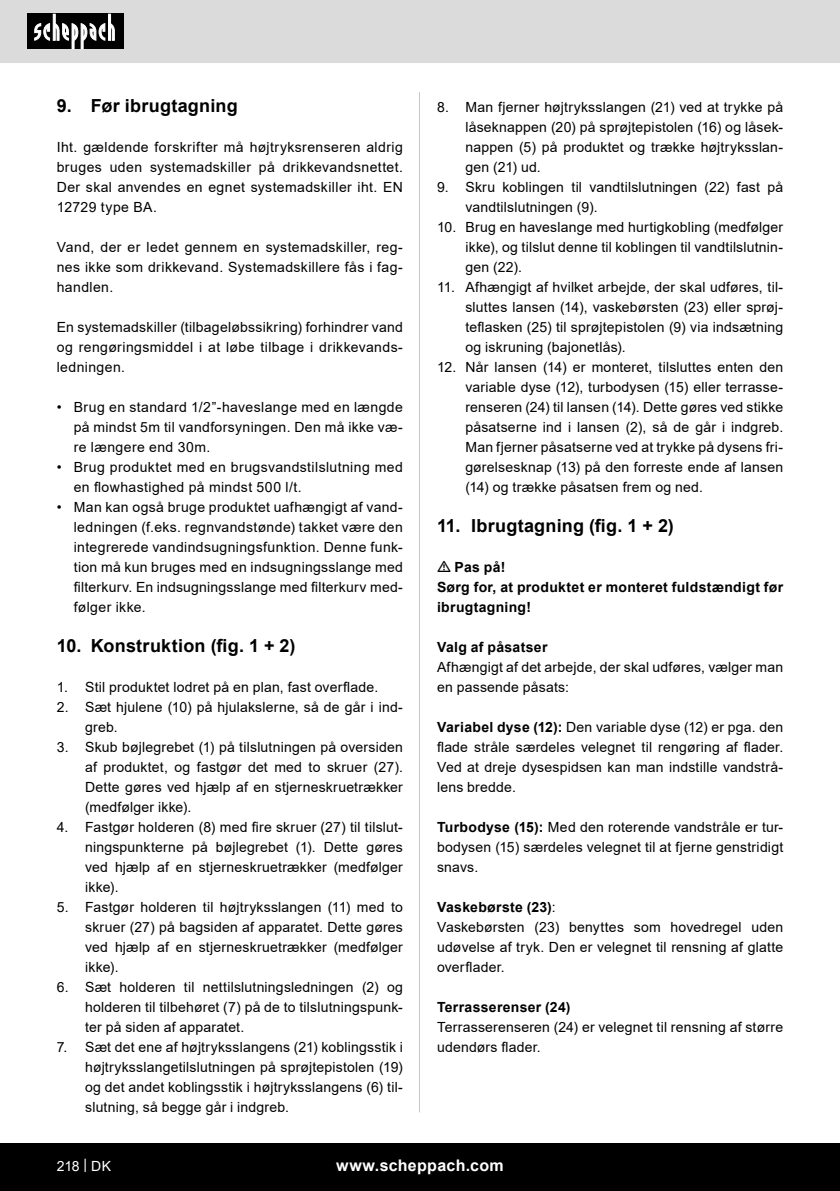
<style>
.page{position:relative;width:840px;height:1191px;background:#fff}
.page>*{position:absolute;margin:0;border:0;box-sizing:border-box;transform-origin:0 0}
.t1{font:700 18px "Arial";letter-spacing:.01em;color:#000}
.t2{font:700 16px "Arial";letter-spacing:.02em;color:#fff}
.Basiseinstellung{font:14px/20px "Arial";letter-spacing:.015em;color:#000;text-align:justify}
.Basiseinstellung-2{font:700 14px/20px "Arial";letter-spacing:.02em;color:#000}
.t3{font:14px "Arial";color:#fff}
.s1{font-weight:700}
.s2{font-weight:400}
</style>
<div class="page">
<div style="left:0;top:0;width:839px;height:63px;background:#dbdbdb"></div>
<div style="left:0;top:1143px;width:839px;height:48px;background:#000"></div>
<div style="left:27px;top:14px;width:96px;height:35px;background:#000"></div>
<svg style="left:34px;top:14px;width:81px;height:35px"></svg>
<hr style="left:419px;top:92px;width:1px;height:1020px;background:#c7c7c7">
<p class="t1" style="left:57px;top:93px;width:182px">9. Før ibrugtagning</p>
<p class="Basiseinstellung" style="left:57px;top:137px;width:347px">Iht. gældende forskrifter må højtryksrenseren aldrig bruges uden systemadskiller på drikkevandsnettet.<br>Der skal anvendes en egnet systemadskiller iht. EN 12729 type BA.</p>
<p class="Basiseinstellung" style="left:57px;top:237px;width:347px">Vand, der er ledet gennem en systemadskiller, reg&shy;nes ikke som drikkevand. Systemadskillere fås i fag&shy;handlen.</p>
<p class="Basiseinstellung" style="left:57px;top:317px;width:347px">En systemadskiller (tilbageløbssikring) forhindrer vand og rengøringsmiddel i at løbe tilbage i drikkevands&shy;ledningen.</p>
<p class="Basiseinstellung" style="left:74px;top:397px;width:330px;text-indent:-17px">• Brug en standard 1/2”-haveslange med en længde på mindst 5m til vandforsyningen. Den må ikke væ&shy;re længere end 30m.</p>
<p class="Basiseinstellung" style="left:74px;top:457px;width:330px;text-indent:-17px">• Brug produktet med en brugsvandstilslutning med en flowhastighed på mindst 500 l/t.</p>
<p class="Basiseinstellung" style="left:74px;top:497px;width:330px;text-indent:-17px">• Man kan også bruge produktet uafhængigt af vand&shy;ledningen (f.eks. regnvandstønde) takket være den integrerede vandindsugningsfunktion. Denne funk&shy;tion må kun bruges med en indsugningsslange med filterkurv. En indsugningsslange med filterkurv med&shy;følger ikke.</p>
<p class="t1" style="left:57px;top:633px;width:240px">10. Konstruktion (fig. 1 + 2)</p>
<p class="Basiseinstellung" style="left:57px;top:677px;width:323px">1. Stil produktet lodret på en plan, fast overflade.</p>
<p class="Basiseinstellung" style="left:85px;top:697px;width:319px;text-indent:-28px">2. Sæt hjulene (10) på hjulakslerne, så de går i ind&shy;greb.</p>
<p class="Basiseinstellung" style="left:85px;top:737px;width:319px;text-indent:-28px">3. Skub bøjlegrebet (1) på tilslutningen på oversiden af produktet, og fastgør det med to skruer (27).<br>Dette gøres ved hjælp af en stjerneskruetrækker (medfølger ikke).</p>
<p class="Basiseinstellung" style="left:85px;top:817px;width:319px;text-indent:-28px">4. Fastgør holderen (8) med fire skruer (27) til tilslut&shy;ningspunkterne på bøjlegrebet (1). Dette gøres ved hjælp af en stjerneskruetrækker (medfølger ikke).</p>
<p class="Basiseinstellung" style="left:85px;top:897px;width:319px;text-indent:-28px">5. Fastgør holderen til højtryksslangen (11) med to skruer (27) på bagsiden af apparatet. Dette gøres ved hjælp af en stjerneskruetrækker (medfølger ikke).</p>
<p class="Basiseinstellung" style="left:85px;top:977px;width:319px;text-indent:-28px">6. Sæt holderen til nettilslutningsledningen (2) og holderen til tilbehøret (7) på de to tilslutningspunk&shy;ter på siden af apparatet.</p>
<p class="Basiseinstellung" style="left:85px;top:1037px;width:319px;text-indent:-28px">7. Sæt det ene af højtryksslangens (21) koblingsstik i højtryksslangetilslutningen på sprøjtepistolen (19) og det andet koblingsstik i højtryksslangens (6) til&shy;slutning, så begge går i indgreb.</p>
<p class="Basiseinstellung" style="left:465px;top:97px;width:319px;text-indent:-28px">8. Man fjerner højtryksslangen (21) ved at trykke på låseknappen (20) på sprøjtepistolen (16) og låsek&shy;nappen (5) på produktet og trække højtryksslan&shy;gen (21) ud.</p>
<p class="Basiseinstellung" style="left:465px;top:177px;width:319px;text-indent:-28px">9. Skru koblingen til vandtilslutningen (22) fast på vandtilslutningen (9).</p>
<p class="Basiseinstellung" style="left:465px;top:217px;width:319px;text-indent:-28px">10. Brug en haveslange med hurtigkobling (medfølger ikke), og tilslut denne til koblingen til vandtilslutnin&shy;gen (22).</p>
<p class="Basiseinstellung" style="left:465px;top:277px;width:319px;text-indent:-28px">11. Afhængigt af hvilket arbejde, der skal udføres, til&shy;sluttes lansen (14), vaskebørsten (23) eller sprøj&shy;teflasken (25) til sprøjtepistolen (9) via indsætning og iskruning (bajonetlås).</p>
<p class="Basiseinstellung" style="left:465px;top:357px;width:319px;text-indent:-28px">12. Når lansen (14) er monteret, tilsluttes enten den variable dyse (12), turbodysen (15) eller terrasse&shy;renseren (24) til lansen (14). Dette gøres ved stikke påsatserne ind i lansen (2), så de går i indgreb.<br>Man fjerner påsatserne ved at trykke på dysens fri&shy;gørelsesknap (13) på den forreste ende af lansen (14) og trække påsatsen frem og ned.</p>
<p class="t1" style="left:437px;top:513px;width:238px">11. Ibrugtagning (fig. 1 + 2)</p>
<p class="Basiseinstellung-2" style="left:454px;top:557px;width:52px">Pas på!</p>
<p class="Basiseinstellung-2" style="left:437px;top:577px;width:347px">Sørg for, at produktet er monteret fuldstændigt før ibrugtagning!</p>
<p class="Basiseinstellung-2" style="left:437px;top:637px;width:112px">Valg af påsatser</p>
<p class="Basiseinstellung" style="left:437px;top:657px;width:347px">Afhængigt af det arbejde, der skal udføres, vælger man en passende påsats:</p>
<p class="Basiseinstellung" style="left:437px;top:717px;width:347px"><span class="s1">Variabel dyse (12):</span> Den variable dyse (12) er pga. den flade stråle særdeles velegnet til rengøring af flader.<br>Ved at dreje dysespidsen kan man indstille vandstrå&shy;lens bredde.</p>
<p class="Basiseinstellung" style="left:437px;top:817px;width:347px"><span class="s1">Turbodyse (15):</span> Med den roterende vandstråle er tur&shy;bodysen (15) særdeles velegnet til at fjerne genstridigt snavs.</p>
<p class="Basiseinstellung-2" style="left:437px;top:897px;width:120px">Vaskebørste (23)<span class="s2">:</span></p>
<p class="Basiseinstellung" style="left:437px;top:917px;width:347px">Vaskebørsten (23) benyttes som hovedregel uden udøvelse af tryk. Den er velegnet til rensning af glatte overflader.</p>
<p class="Basiseinstellung-2" style="left:437px;top:997px;width:135px">Terrasserenser (24)</p>
<p class="Basiseinstellung" style="left:437px;top:1017px;width:347px">Terrasserenseren (24) er velegnet til rensning af større udendørs flader.</p>
<p class="t3" style="left:57px;top:1156px;width:56px">218 | DK</p>
<p class="t2" style="left:336px;top:1154px;width:169px">www.scheppach.com</p>
</div>
